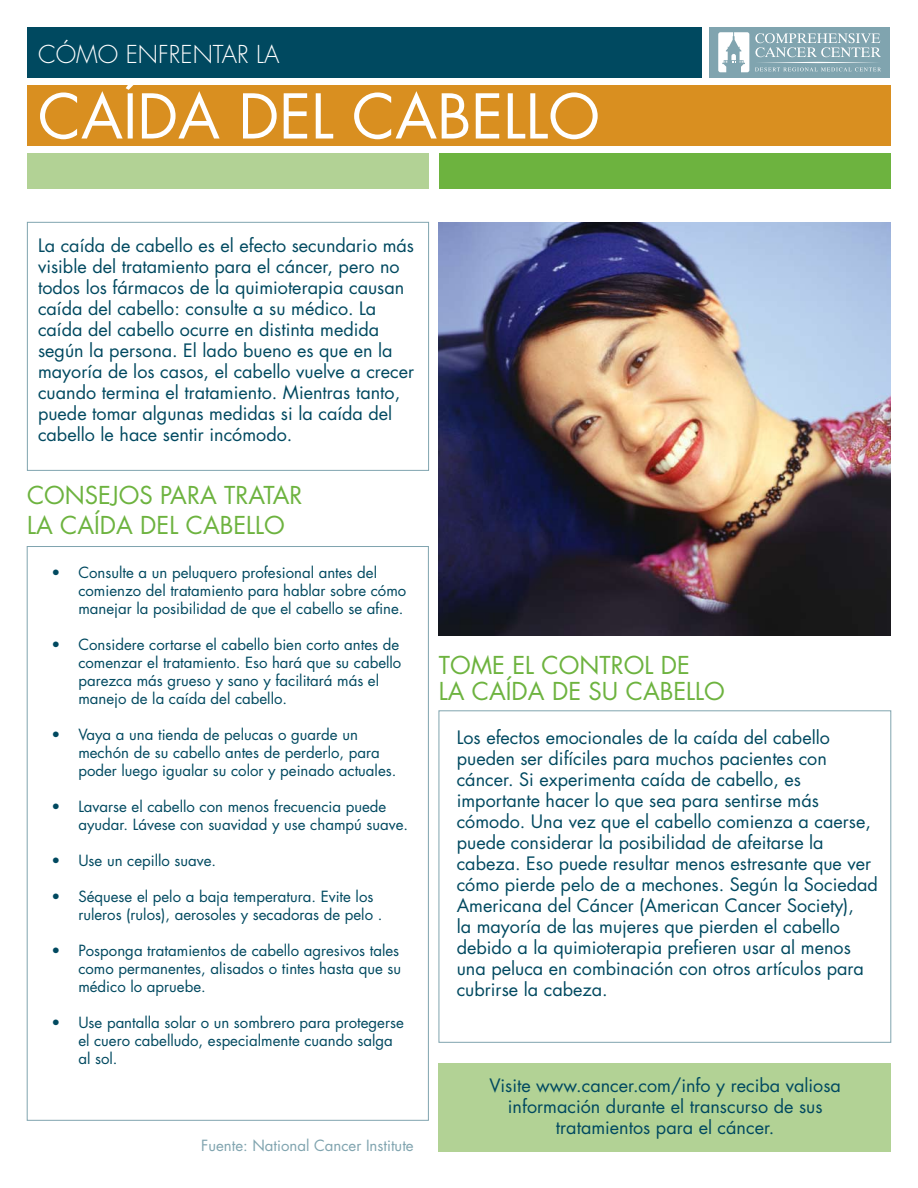
<style>
.page{position:relative;width:918px;height:1188px;background:#fff}
.page>*{position:absolute;margin:0;border:0;box-sizing:border-box;transform-origin:0 0}
.t1{font:60px "Futura";color:#fff}
.t2{font:24px/25.5px "Futura";color:#6db33f}
.t3{font:300 24px "Futura";color:#fff}
.t4{font:18px/21px "Futura";color:#004960}
.t5{font:15px/18px "Futura";color:#004960}
.t6{font:15px "Futura";color:#80a4af}
</style>
<div class="page">
<div style="left:27px;top:153px;width:402px;height:36px;background:#b2d295"></div>
<div style="left:439px;top:153px;width:452px;height:36px;background:#6db33f"></div>
<div style="left:709px;top:27px;width:181px;height:50px;background:#80a4af"></div>
<div style="left:27px;top:27px;width:675px;height:50px;background:#004960"></div>
<div style="left:27px;top:85px;width:864px;height:61px;background:#d98f20"></div>
<div style="left:27px;top:222px;width:402px;height:249px;border:1px solid #80a4af"></div>
<img style="left:439px;top:222px;width:452px;height:414px">
<svg style="left:755px;top:33px;width:126px;height:38px"></svg>
<svg style="left:718px;top:32px;width:31px;height:40px"></svg>
<div style="left:439px;top:1064px;width:452px;height:88px;background:#b2d295"></div>
<h2 class="t3" style="left:38px;top:40px;width:243px">CÓMO ENFRENTAR LA</h2>
<h1 class="t1" style="left:38px;top:78px;width:563px">Caída del cabello</h1>
<p class="t4" style="left:38px;top:236px;width:378px">La caída de cabello es el efecto secundario más visible del tratamiento para el cáncer, pero no todos los fármacos de la quimioterapia causan caída del cabello: consulte a su médico. La caída del cabello ocurre en distinta medida según la persona. El lado bueno es que en la mayoría de los casos, el cabello vuelve a crecer cuando termina el tratamiento. Mientras tanto, puede tomar algunas medidas si la caída del cabello le hace sentir incómodo.</p>
<h2 class="t2" style="left:27px;top:480px;width:277px;line-height:30px">Consejospara tratar la caída del cabello</h2>
<p class="t5" style="left:78px;top:564px;width:329px;text-indent:-27px">• Consulte a un peluquero profesional antes del comienzo del tratamiento para hablar sobre cómo manejar la posibilidad de que el cabello se afine.</p>
<p class="t5" style="left:78px;top:636px;width:325px;text-indent:-27px">• Considere cortarse el cabello bien corto antes de comenzar el tratamiento. Eso hará que su cabello parezca más grueso y sano y facilitará más el manejo de la caída del cabello.</p>
<p class="t5" style="left:78px;top:726px;width:320px;text-indent:-27px">• Vaya a una tienda de pelucas o guarde un mechón de su cabello antes de perderlo, para poder luego igualar su color y peinado actuales.</p>
<p class="t5" style="left:78px;top:798px;width:331px;text-indent:-27px">• Lavarse el cabello con menos frecuencia puede ayudar. Lávese con suavidad y use champú suave.</p>
<p class="t5" style="left:51px;top:852px;width:166px">• Use un cepillo suave.</p>
<p class="t5" style="left:78px;top:888px;width:306px;text-indent:-27px">• Séquese el pelo a baja temperatura. Evite los ruleros (rulos), aerosoles y secadoras de pelo .</p>
<p class="t5" style="left:78px;top:942px;width:324px;text-indent:-27px">• Posponga tratamientos de cabello agresivos tales como permanentes, alisados o tintes hasta que su médico lo apruebe.</p>
<p class="t5" style="left:78px;top:1014px;width:327px;text-indent:-27px">• Use pantalla solar o un sombrero para protegerse el cuero cabelludo, especialmente cuando salga al sol.</p>
<p class="t6" style="left:201px;top:1136px;width:214px">Fuente: National Cancer Institute</p>
<h2 class="t2" style="left:439px;top:653px;width:288px">TOME el control de<br>la caída de su cabello</h2>
<p class="t4" style="left:457px;top:727px;width:423px">Los efectos emocionales de la caída del cabello pueden ser difíciles para muchos pacientes con cáncer. Si experimenta caída de cabello, es importante hacer lo que sea para sentirse más cómodo. Una vez que el cabello comienza a caerse, puede considerar la posibilidad de afeitarse la cabeza. Eso puede resultar menos estresante que ver cómo pierde pelo de a mechones. Según la Sociedad Americana del Cáncer (American Cancer Society),<br>la mayoría de las mujeres que pierden el cabello debido a la quimioterapia prefieren usar al menos una peluca en combinación con otros artículos para cubrirse la cabeza.</p>
<p class="t4" style="left:490px;top:1076px;width:353px;text-align:center">Visite www.cancer.com/info y reciba valiosa información durante el transcurso de sus tratamientos para el cáncer.</p>
</div>
